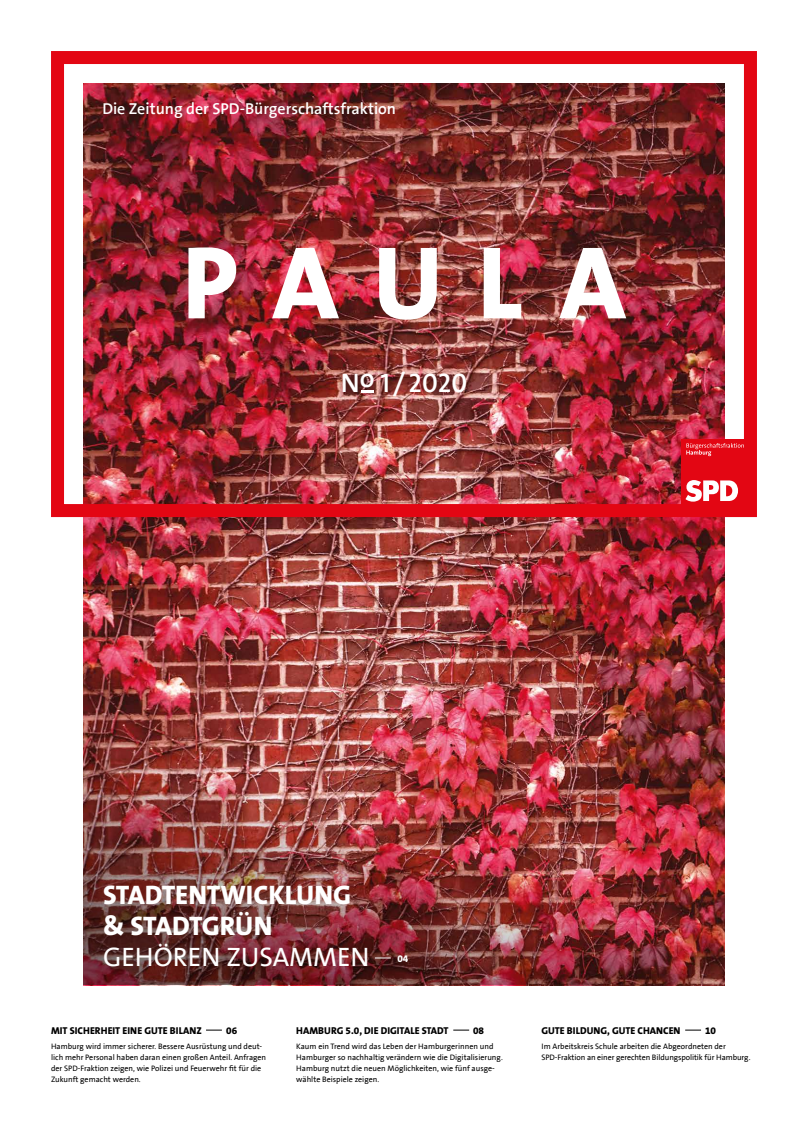
<style>
.page{position:relative;width:808px;height:1134px;background:#fff}
.page>*{position:absolute;margin:0;border:0;box-sizing:border-box;transform-origin:0 0}
.t1{font:800 104.2px "The Sans B8";letter-spacing:.33em;color:#fff}
.t2{font:800 27px/31px "The Sans B8";color:#fff}
.t3{font:27px "SPD2002 The Sans";color:#fff}
.t4{font:700 27px "SPD2002 The Sans";color:#fff}
.t5{font:700 16px "SPD2002 The Sans";color:#fff}
.t6{font:800 10px "The Sans B8";color:#000}
.t7{font:800 10px "The Sans B8";color:#fff}
.t8{font:8px/11px "SPD2002 The Sans";color:#000}
</style>
<div class="page">
<img style="left:84px;top:84px;width:640px;height:606px">
<img style="left:84px;top:690px;width:640px;height:295px">
<div style="left:51px;top:51px;width:706px;height:466px;border:13px solid #e30613"></div>
<div style="left:681px;top:439px;width:67px;height:67px;background:#e30613"></div>
<svg style="left:685px;top:480px;width:53px;height:22px"></svg>
<svg style="left:686px;top:443px;width:58px;height:13px"></svg>
<svg style="left:361px;top:390px;width:12px;height:2px"></svg>
<svg style="left:375px;top:957px;width:16px;height:1px"></svg>
<svg style="left:206px;top:1029px;width:16px;height:1px"></svg>
<svg style="left:453px;top:1029px;width:16px;height:1px"></svg>
<svg style="left:685px;top:1029px;width:16px;height:1px"></svg>
<h3 class="t5" style="left:102px;top:100px;width:295px">Die Zeitung der SPD-Bürgerschaftsfraktion</h3>
<h1 class="t1" style="left:182px;top:227px;width:445px">PAULA</h1>
<h2 class="t4" style="left:341px;top:369px;width:128px">No 1 / 2020</h2>
<h2 class="t2" style="left:103px;top:880px;width:250px">STADTENTWICKLUNG &amp; STADTGRÜN</h2>
<h2 class="t3" style="left:103px;top:942px;width:268px">GEHÖREN ZUSAMMEN</h2>
<p class="t7" style="left:397px;top:953px;width:12px">04</p>
<p class="t6" style="left:51px;top:1025px;width:152px">MIT SICHERHEIT EINE GUTE BILANZ</p>
<p class="t6" style="left:226px;top:1025px;width:12px">06</p>
<p class="t6" style="left:296px;top:1025px;width:154px">HAMBURG 5.0, DIE DIGITALE STADT</p>
<p class="t6" style="left:473px;top:1025px;width:12px">08</p>
<p class="t6" style="left:542px;top:1025px;width:140px">GUTE BILDUNG, GUTE CHANCEN</p>
<p class="t6" style="left:705px;top:1025px;width:12px">10</p>
<p class="t8" style="left:51px;top:1041px;width:217px">Hamburg wird immer sicherer. Bessere Ausrüstung und deut&shy;lich mehr Personal haben daran einen großen Anteil. Anfragen der SPD-Fraktion zeigen, wie Polizei und Feuerwehr fit für die Zukunft gemacht werden.</p>
<p class="t8" style="left:296px;top:1041px;width:208px">Kaum ein Trend wird das Leben der Hamburgerinnen und Hamburger so nachhaltig verändern wie die Digitalisierung.<br>Hamburg nutzt die neuen Möglichkeiten, wie fünf ausge&shy;wählte Beispiele zeigen.</p>
<p class="t8" style="left:542px;top:1041px;width:210px">Im Arbeitskreis Schule arbeiten die Abgeordneten der<br>SPD-Fraktion an einer gerechten Bildungspolitik für Hamburg.</p>
</div>
